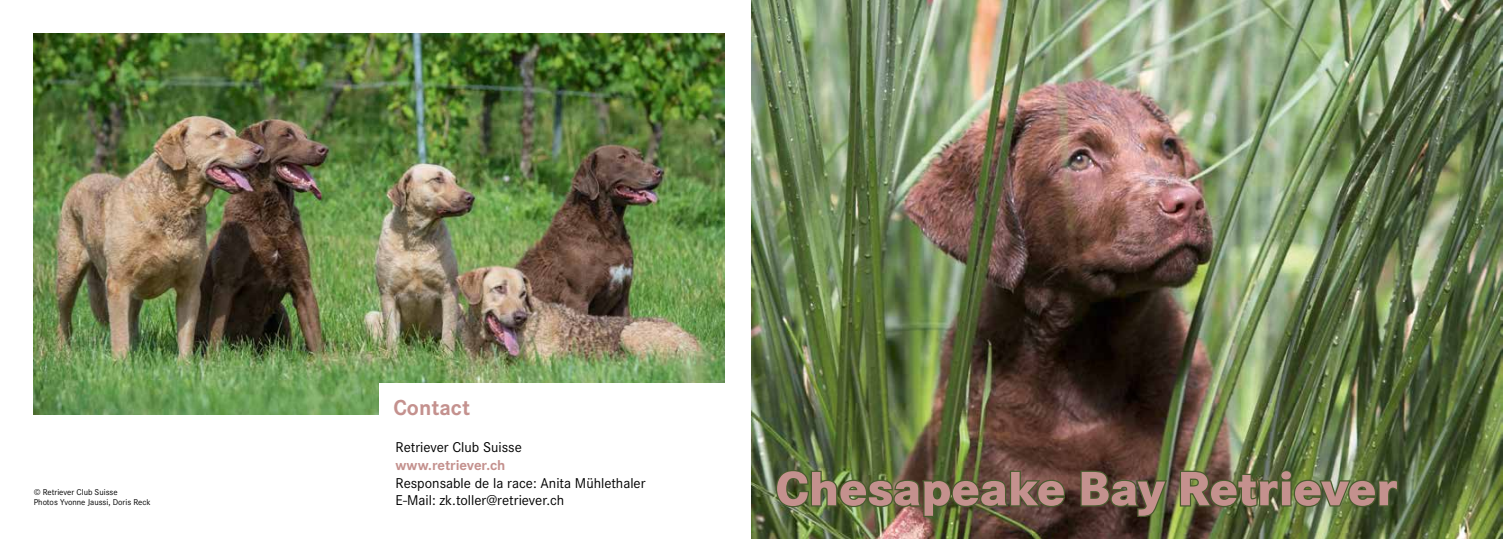
<style>
.page{position:relative;width:1503px;height:539px;background:#fff}
.page>*{position:absolute;margin:0;border:0;box-sizing:border-box;transform-origin:0 0}
.t1{font:800 50px "Corporate S";color:#c4918e}
.t2{font:700 22.5px "Corporate S";color:#c4918e}
.t3{font:14.75px/17.8px "Corporate S";color:#000}
.t4{font:700 14.75px "Corporate S";color:#c4918e}
.t5{font:8.75px/10.5px "Corporate S";color:#000}
</style>
<div class="page">
<img style="left:751px;top:0;width:751px;height:539px">
<img style="left:774px;top:468px;width:292px;height:50px">
<svg style="left:1079px;top:469px;width:89px;height:49px;background:#50472f"></svg>
<img style="left:1178px;top:468px;width:221px;height:40px">
<img style="left:34px;top:34px;width:691px;height:381px">
<div style="left:379px;top:383px;width:346px;height:32px;background:#fff"></div>
<p class="t5" style="left:34px;top:486px;width:119px">© Retriever Club Suisse<br>Photos Yvonne Jaussi, Doris Reck</p>
<h2 class="t2" style="left:393px;top:395px;width:78px">Contact</h2>
<p class="t3" style="left:395px;top:438px;width:128px">Retriever Club Suisse</p>
<p class="t4" style="left:395px;top:456px;width:111px">www.retriever.ch</p>
<p class="t3" style="left:395px;top:474px;width:251px">Responsable de la race: Anita Mühlethaler<br>E-Mail: zk.toller@retriever.ch</p>
<h1 class="t1" style="left:775px;top:459px;width:623px">Chesapeake Bay Retriever</h1>
</div>
